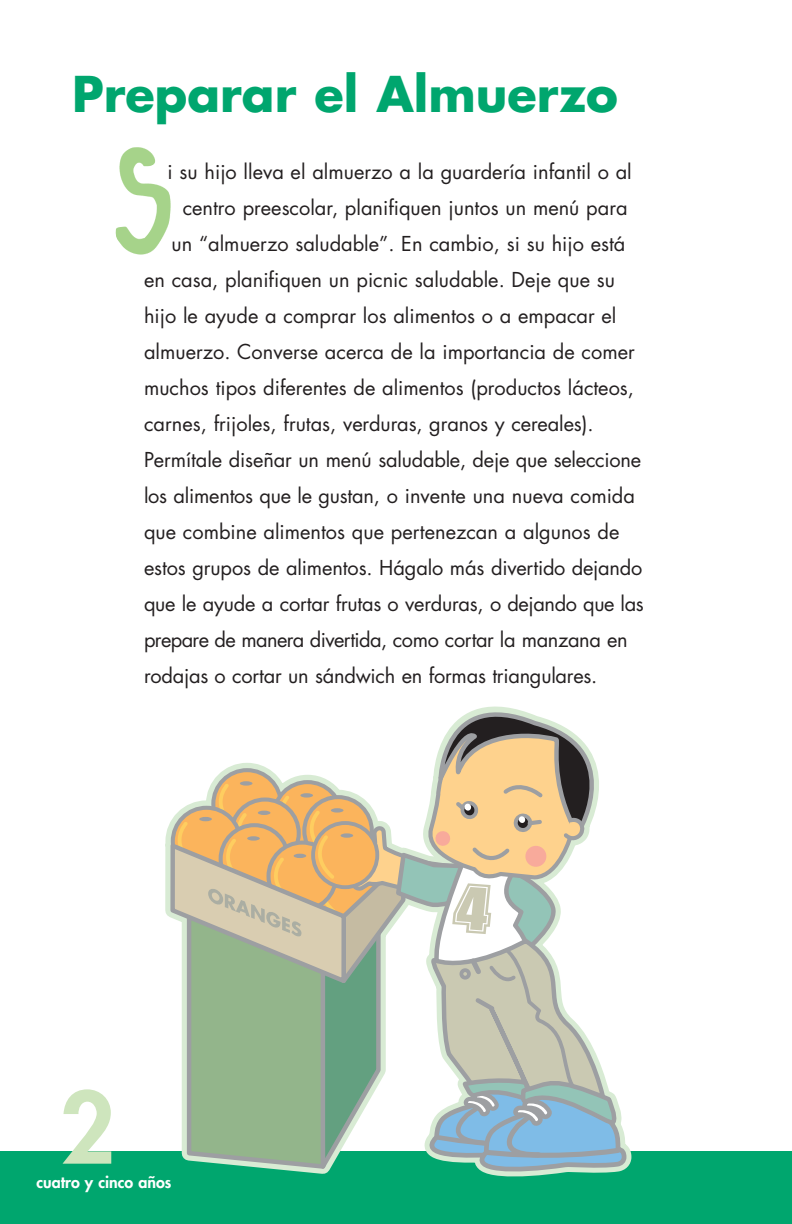
<style>
.page{position:relative;width:792px;height:1224px;background:#fff}
.page>*{position:absolute;margin:0;border:0;box-sizing:border-box;transform-origin:0 0}
.t1{font:800 96px "Futura";color:#cee5bd}
.t2{font:700 48px "Futura";color:#00a66e}
.t3{font:20px "Futura";color:#231f20}
.t4{font:20px "Futura";letter-spacing:-.03em;color:#231f20}
.t5{font:800 16px "Futura";color:#fff}
</style>
<div class="page">
<div style="left:0;top:1152px;width:792px;height:72px;background:#00a66e"></div>
<img style="left:115px;top:147px;width:56px;height:108px">
<svg style="left:168px;top:706px;width:461px;height:471px"></svg>
<h2 class="t2" style="left:72px;top:72px;width:548px">Preparar el Almuerzo</h2>
<p class="t3" style="left:168px;top:162px;width:466px">i su hijo lleva el almuerzo a la guardería infantil o al</p>
<p class="t3" style="left:183px;top:198px;width:446px">centro preescolar, planifiquen juntos un menú para</p>
<p class="t3" style="left:172px;top:234px;width:455px">un “almuerzo saludable”. En cambio, si su hijo está</p>
<p class="t3" style="left:144px;top:270px;width:473px">en casa, planifiquen un picnic saludable. Deje que su</p>
<p class="t3" style="left:144px;top:306px;width:474px">hijo le ayude a comprar los alimentos o a empacar el</p>
<p class="t3" style="left:144px;top:342px;width:492px">almuerzo. Converse acerca de la importancia de comer</p>
<p class="t3" style="left:144px;top:378px;width:492px">muchos tipos diferentes de alimentos (productos lácteos,</p>
<p class="t3" style="left:144px;top:414px;width:451px">carnes, frijoles, frutas, verduras, granos y cereales).</p>
<p class="t3" style="left:144px;top:450px;width:499px">Permítale diseñar un menú saludable, deje que seleccione</p>
<p class="t3" style="left:144px;top:486px;width:493px">los alimentos que le gustan, o invente una nueva comida</p>
<p class="t3" style="left:144px;top:522px;width:477px">que combine alimentos que pertenezcan a algunos de</p>
<p class="t3" style="left:144px;top:558px;width:500px">estos grupos de alimentos. Hágalo más divertido dejando</p>
<p class="t3" style="left:144px;top:594px;width:501px">que le ayude a cortar frutas o verduras, o dejando que las</p>
<p class="t4" style="left:144px;top:630px;width:485px">prepare de manera divertida, como cortar la manzana en</p>
<p class="t3" style="left:144px;top:666px;width:455px">rodajas o cortar un sándwich en formas triangulares.</p>
<h1 class="t1" style="left:60px;top:1082px;width:57px">2</h1>
<p class="t5" style="left:36px;top:1174px;width:136px">cuatro y cinco años</p>
</div>
